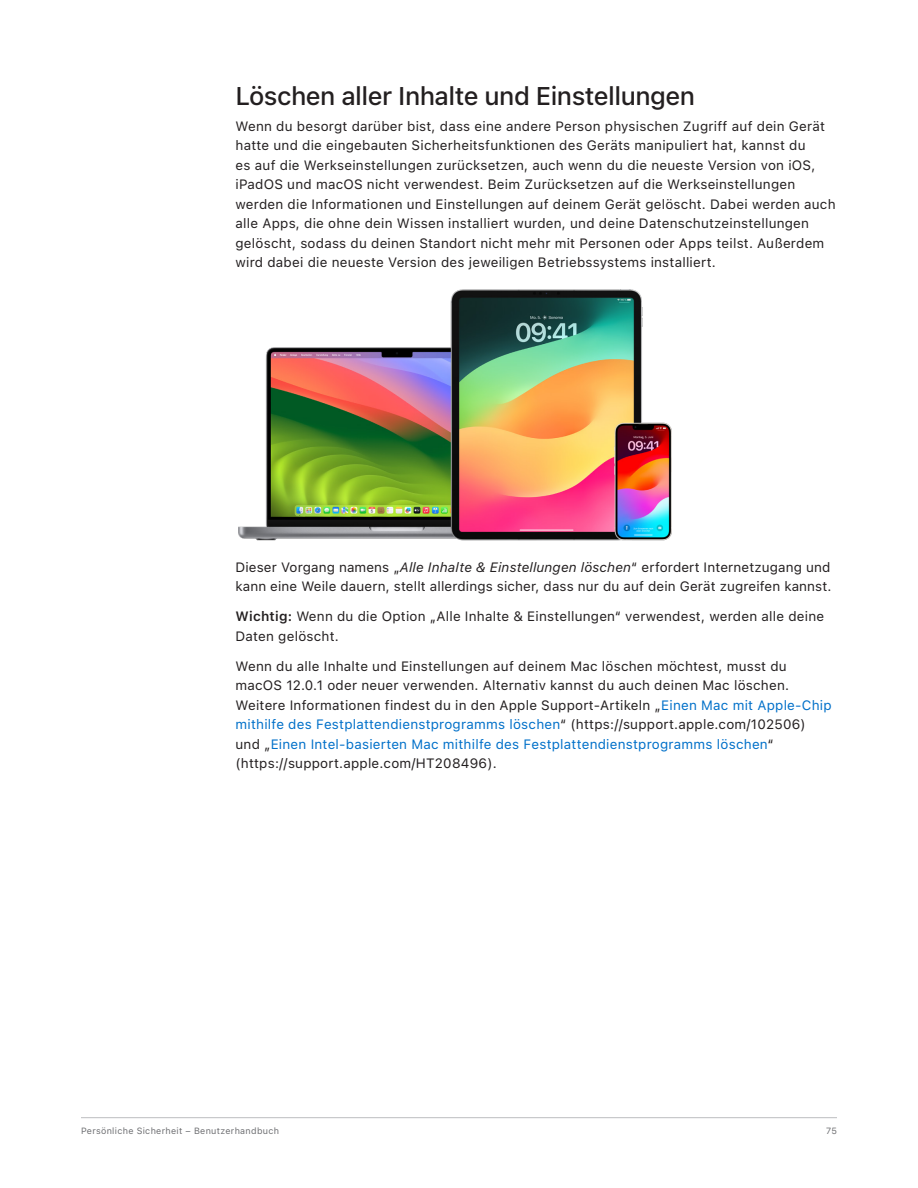
<style>
.page{position:relative;width:918px;height:1188px;background:#fff}
.page>*{position:absolute;margin:0;border:0;box-sizing:border-box;transform-origin:0 0}
.t1{font:500 25.5px "SF Pro Text";letter-spacing:-.02em;color:#231f20}
.Body{font:13.5px/19.5px "SF Pro Text";letter-spacing:.015em;color:#231f20}
.t2{font:9px "SF Pro Text";letter-spacing:.035em;color:#6c6d70}
.s1{font-style:italic}
.s2{font-weight:600}
.s3{color:#0070c9}
</style>
<div class="page">
<hr style="left:81px;top:1117px;width:756px;height:1px;background:#bcbdc0">
<img style="left:238px;top:290px;width:434px;height:250px">
<h2 class="t1" style="left:236px;top:82px;width:461px">Löschen aller Inhalte und Einstellungen</h2>
<p class="Body" style="left:236px;top:116px;width:602px">Wenn du besorgt darüber bist, dass eine andere Person physischen Zugriff auf dein Gerät hatte und die eingebauten Sicherheitsfunktionen des Geräts manipuliert hat, kannst du<br>es auf die Werkseinstellungen zurücksetzen, auch wenn du die neueste Version von iOS, iPadOS und macOS nicht verwendest. Beim Zurücksetzen auf die Werkseinstellungen werden die Informationen und Einstellungen auf deinem Gerät gelöscht. Dabei werden auch alle Apps, die ohne dein Wissen installiert wurden, und deine Datenschutzeinstellungen gelöscht, sodass du deinen Standort nicht mehr mit Personen oder Apps teilst. Außerdem wird dabei die neueste Version des jeweiligen Betriebssystems installiert.</p>
<p class="Body" style="left:236px;top:557px;width:597px">Dieser Vorgang namens „<span class="s1">Alle Inhalte &amp; Einstellungen löschen</span>“ erfordert Internetzugang und kann eine Weile dauern, stellt allerdings sicher, dass nur du auf dein Gerät zugreifen kannst.</p>
<p class="Body" style="left:236px;top:607px;width:590px"><span class="s2">Wichtig:</span> Wenn du die Option „Alle Inhalte &amp; Einstellungen“ verwendest, werden alle deine<br>Daten gelöscht.</p>
<p class="Body" style="left:236px;top:656px;width:598px">Wenn du alle Inhalte und Einstellungen auf deinem Mac löschen möchtest, musst du macOS 12.0.1 oder neuer verwenden. Alternativ kannst du auch deinen Mac löschen.<br>Weitere Informationen findest du in den Apple Support-Artikeln „<span class="s3">Einen Mac mit Apple-Chip mithilfe des Festplattendienstprogramms löschen</span>“ (https://support.apple.com/102506) und „<span class="s3">Einen Intel-basierten Mac mithilfe des Festplattendienstprogramms löschen</span>“ (https://support.apple.com/HT208496).</p>
<p class="t2" style="left:81px;top:1125px;width:200px">Persönliche Sicherheit – Benutzerhandbuch</p>
<p class="t2" style="left:826px;top:1125px;width:12px">75</p>
</div>
